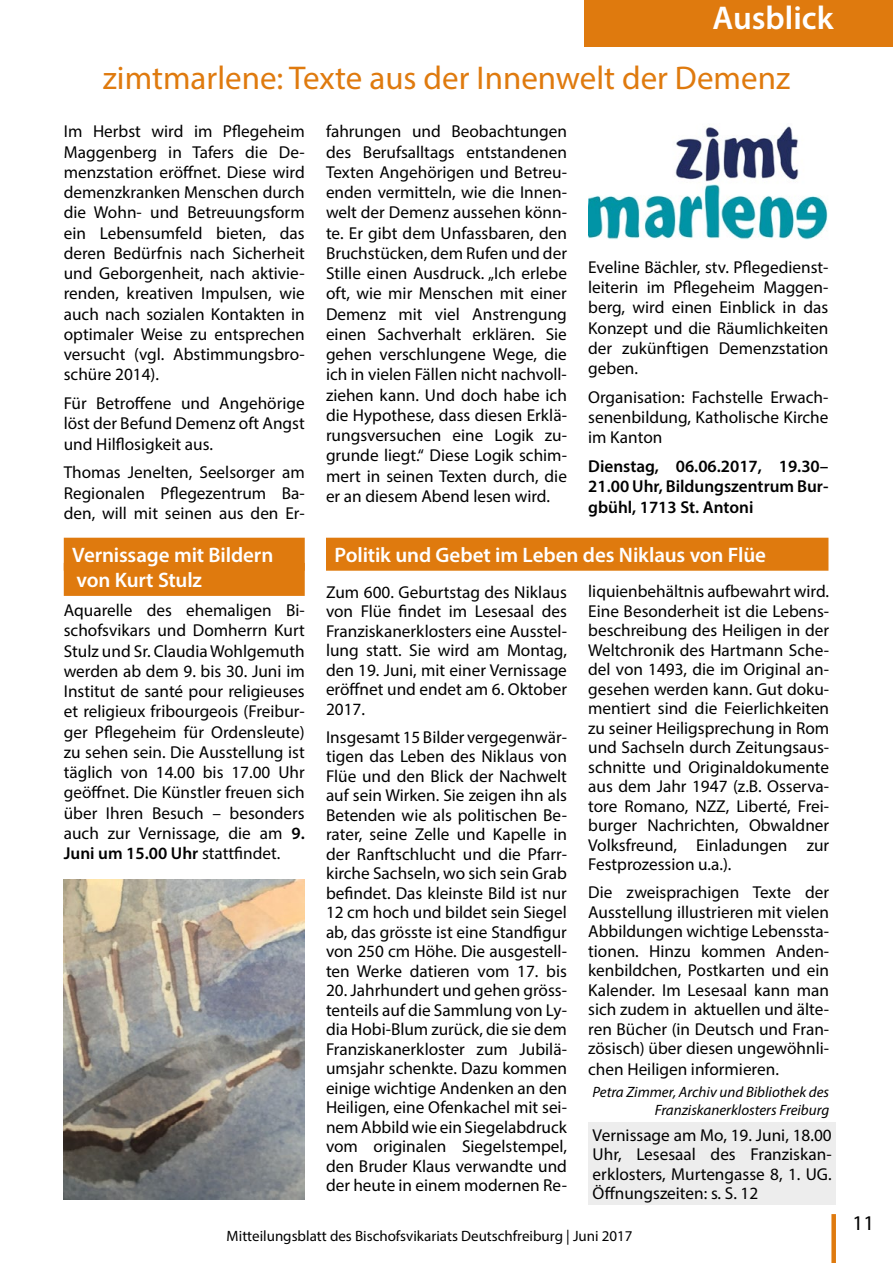
<style>
.page{position:relative;width:893px;height:1263px;background:#fff}
.page>*{position:absolute;margin:0;border:0;box-sizing:border-box;transform-origin:0 0}
.t1{font:33px "Myriad Pro";color:#df7a0e}
.t2{font:600 33px "Myriad Pro";color:#fff}
.t3{font:600 21px/25.2px "Myriad Pro";letter-spacing:-.005em;color:#fff}
.t4{font:21px "Myriad Pro";color:#000}
.t5{font:17.25px/20.2px "Myriad Pro";color:#000;text-align:justify}
.t6{font:600 17.25px/20.2px "Myriad Pro";color:#000;text-align:justify}
.t7{font:italic 15px/18px "Myriad Pro";color:#000;text-align:right}
.t8{font:15px "Myriad Pro";color:#000}
.s1{font-weight:600}
</style>
<div class="page">
<div style="left:831px;top:1214px;width:5px;height:49px;background:#df7a0e"></div>
<div style="left:585px;top:0;width:308px;height:47px;background:#df7a0e"></div>
<img style="left:589px;top:126px;width:239px;height:114px">
<div style="left:64px;top:538px;width:241px;height:33px;background:#df7a0e"></div>
<div style="left:64px;top:563px;width:241px;height:33px;background:#df7a0e"></div>
<img style="left:64px;top:879px;width:241px;height:320px">
<div style="left:326px;top:538px;width:502px;height:33px;background:#df7a0e"></div>
<div style="left:588px;top:1123px;width:248px;height:82px;background:#ededed"></div>
<h1 class="t2" style="left:712px;top:-3px;width:122px">Ausblick</h1>
<h1 class="t1" style="left:103px;top:57px;width:689px">zimtmarlene: Texte aus der Innenwelt der Demenz</h1>
<p class="t5" style="left:64px;top:121px;width:242px">Im Herbst wird im Pflegeheim Maggenberg in Tafers die De&shy;menzstation eröffnet. Diese wird demenzkranken Menschen durch die Wohn- und Betreuungsform ein Lebensumfeld bieten, das deren Bedürfnis nach Sicherheit und Geborgenheit, nach aktivie&shy;renden, kreativen Impulsen, wie auch nach sozialen Kontakten in optimaler Weise zu entsprechen versucht (vgl. Abstimmungsbro&shy;schüre 2014).</p>
<p class="t5" style="left:64px;top:393px;width:242px">Für Betroffene und Angehörige löst der Befund Demenz oft Angst und Hilflosigkeit aus.</p>
<p class="t5" style="left:64px;top:462px;width:242px">Thomas Jenelten, Seelsorger am Regionalen Pflegezentrum Ba&shy;den, will mit seinen aus den Er-</p>
<p class="t5" style="left:326px;top:121px;width:242px">fahrungen und Beobachtungen des Berufsalltags entstandenen Texten Angehörigen und Betreu&shy;enden vermitteln, wie die Innen&shy;welt der Demenz aussehen könn&shy;te. Er gibt dem Unfassbaren, den Bruchstücken, dem Rufen und der Stille einen Ausdruck. „Ich erlebe oft, wie mir Menschen mit einer Demenz mit viel Anstrengung einen Sachverhalt erklären. Sie gehen verschlungene Wege, die ich in vielen Fällen nicht nachvoll&shy;ziehen kann. Und doch habe ich die Hypothese, dass diesen Erklä&shy;rungsversuchen eine Logik zu&shy;grunde liegt.“ Diese Logik schim&shy;mert in seinen Texten durch, die er an diesem Abend lesen wird.</p>
<p class="t5" style="left:588px;top:257px;width:242px">Eveline Bächler, stv. Pflegedienst&shy;leiterin im Pflegeheim Maggen&shy;berg, wird einen Einblick in das Konzept und die Räumlichkeiten der zukünftigen Demenzstation geben.</p>
<p class="t5" style="left:588px;top:387px;width:242px">Organisation: Fachstelle Erwach&shy;senenbildung, Katholische Kirche im Kanton</p>
<p class="t6" style="left:588px;top:456px;width:242px">Dienstag, 06.06.2017, 19.30– 21.00 Uhr, Bildungszentrum Bur&shy;gbühl, 1713 St. Antoni</p>
<p class="t3" style="left:72px;top:542px;width:203px">Vernissage mit Bildern von Kurt Stulz</p>
<p class="t5" style="left:64px;top:600px;width:242px">Aquarelle des ehemaligen Bi&shy;schofsvikars und Domherrn Kurt Stulz und Sr. Claudia Wohlgemuth werden ab dem 9. bis 30. Juni im Institut de santé pour religieuses et religieux fribourgeois (Freibur&shy;ger Pflegeheim für Ordensleute) zu sehen sein. Die Ausstellung ist täglich von 14.00 bis 17.00 Uhr geöffnet. Die Künstler freuen sich über Ihren Besuch – besonders auch zur Vernissage, die am <span class="s1">9.<br>Juni um 15.00 Uhr</span> stattfindet.</p>
<p class="t3" style="left:334px;top:542px;width:433px">Politik und Gebet im Leben des Niklaus von Flüe</p>
<p class="t5" style="left:326px;top:582px;width:242px;line-height:19.5px">Zum 600. Geburtstag des Niklaus von Flüe findet im Lesesaal des Franziskanerklosters eine Ausstel&shy;lung statt. Sie wird am Montag, den 19. Juni, mit einer Vernissage eröffnet und endet am 6. Oktober 2017.</p>
<p class="t5" style="left:326px;top:727px;width:242px;line-height:19.5px">Insgesamt 15 Bilder vergegenwär&shy;tigen das Leben des Niklaus von Flüe und den Blick der Nachwelt auf sein Wirken. Sie zeigen ihn als Betenden wie als politischen Be&shy;rater, seine Zelle und Kapelle in der Ranftschlucht und die Pfarr&shy;kirche Sachseln, wo sich sein Grab befindet. Das kleinste Bild ist nur 12 cm hoch und bildet sein Siegel ab, das grösste ist eine Standfigur von 250 cm Höhe. Die ausgestell&shy;ten Werke datieren vom 17. bis</p>
<p class="t5" style="left:326px;top:980px;width:242px;line-height:19.5px">20. Jahrhundert und gehen gröss&shy;tenteils auf die Sammlung von Ly&shy;dia Hobi-Blum zurück, die sie dem Franziskanerkloster zum Jubilä&shy;umsjahr schenkte. Dazu kommen einige wichtige Andenken an den Heiligen, eine Ofenkachel mit sei&shy;nem Abbild wie ein Siegelabdruck vom originalen Siegelstempel, den Bruder Klaus verwandte und der heute in einem modernen Re-</p>
<p class="t5" style="left:588px;top:582px;width:242px;line-height:19.5px">liquienbehältnis aufbewahrt wird.<br>Eine Besonderheit ist die Lebens&shy;beschreibung des Heiligen in der Weltchronik des Hartmann Sche&shy;del von 1493, die im Original an&shy;gesehen werden kann. Gut doku&shy;mentiert sind die Feierlichkeiten zu seiner Heiligsprechung in Rom und Sachseln durch Zeitungsaus&shy;schnitte und Originaldokumente aus dem Jahr 1947 (z.B. Osserva&shy;tore Romano, NZZ, Liberté, Frei&shy;burger Nachrichten, Obwaldner Volksfreund, Einladungen zur Festprozession u.a.).</p>
<p class="t5" style="left:588px;top:882px;width:242px;line-height:19.6px">Die zweisprachigen Texte der Ausstellung illustrieren mit vielen Abbildungen wichtige Lebenssta&shy;tionen. Hinzu kommen Anden&shy;kenbildchen, Postkarten und ein Kalender. Im Lesesaal kann man sich zudem in aktuellen und älte&shy;ren Bücher (in Deutsch und Fran&shy;zösisch) über diesen ungewöhnli&shy;chen Heiligen informieren.</p>
<p class="t7" style="left:592px;top:1083px;width:238px">Petra Zimmer, Archiv und Bibliothek des<br>Franziskanerklosters Freiburg</p>
<p class="t5" style="left:593px;top:1125px;width:241px;line-height:19.5px">Vernissage am Mo, 19. Juni, 18.00<br>Uhr, Lesesaal des Franziskan&shy;erklosters, Murtengasse 8, 1. UG.<br>Öffnungszeiten: s. S. 12</p>
<p class="t8" style="left:227px;top:1227px;width:408px">Mitteilungsblatt des Bischofsvikariats Deutschfreiburg | Juni 2017</p>
<p class="t4" style="left:853px;top:1210px;width:23px">11</p>
</div>
